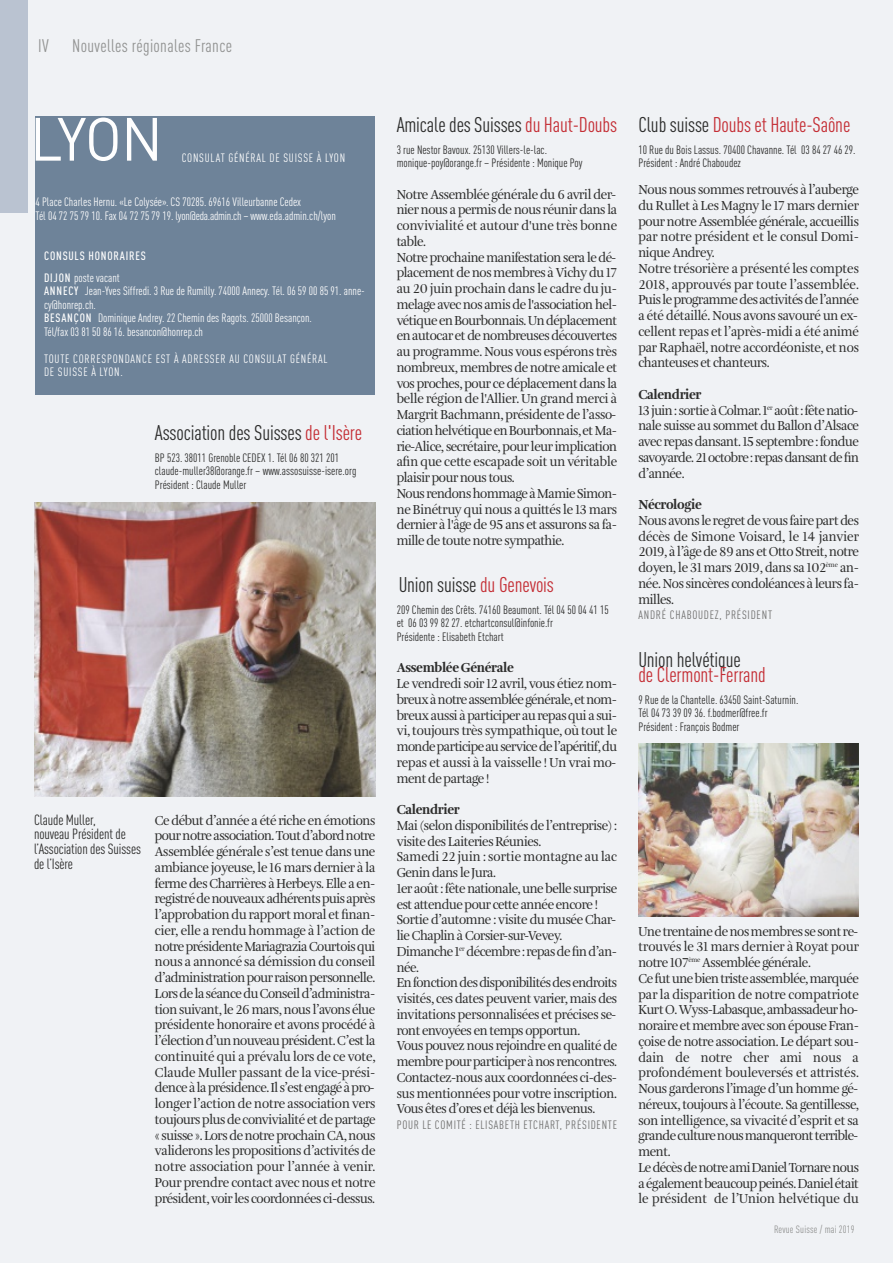
<style>
.page{position:relative;width:893px;height:1263px;background:#f0f2f5}
.page>*{position:absolute;margin:0;border:0;box-sizing:border-box;transform-origin:0 0}
.t1{font:60px "DINOT";color:#fefefe;scale:.95 1}
.t2{font:condensed 21px "DINOT";letter-spacing:-.005em;color:#2c2c2b}
.t3{font:condensed 21px "DINOT";letter-spacing:-.005em;color:#c42d34}
.t4{font:condensed 18px "DINOT";letter-spacing:.02em;color:#919291}
.t5{font:condensed 14.7px/14.7px "DINOT";letter-spacing:-.005em;color:#2c2c2b}
.t6{font:13.5px/15.8px "Amalia Pro";letter-spacing:-.03em;color:#2c2c2b;scale:.95 1}
.t7{font:900 13.5px "Amalia Pro";letter-spacing:-.03em;color:#2c2c2b;scale:.95 1}
.t8{font:condensed 12px/13.5px "DINOT";color:#2c2c2b}
.t9{font:condensed 12px/13.5px "DINOT";color:#fefefe}
.t10{font:condensed 12px/13.5px "DINOT";letter-spacing:.065em;color:#fefefe}
.t11{font:condensed 12px "DINOT";letter-spacing:.06em;color:#6f6f6e}
.t12{font:500 condensed 12px/21.3px "DINOT";letter-spacing:.065em;color:#fefefe}
.t13{font:condensed 10.5px "DINOT";letter-spacing:.02em;color:#919291}
.s1{font-weight:400}
.s2{font-weight:500}
.s3{color:#c42d34}
.s4{color:#2c2c2b}
.s5{font-weight:900}
</style>
<div class="page">
<div style="left:0;top:0;width:28px;height:213px;background:#bac3d1"></div>
<div style="left:36px;top:116px;width:339px;height:278px;background:#6e8399"></div>
<img style="left:638px;top:743px;width:221px;height:173px">
<img style="left:34px;top:503px;width:341px;height:293px">
<h3 class="t4" style="left:38px;top:39px;width:12px">IV</h3>
<h3 class="t4" style="left:72px;top:39px;width:161px">Nouvelles régionales France</h3>
<h1 class="t1" style="left:30px;top:118px;width:142px">LYON</h1>
<p class="t10" style="left:182px;top:152px;width:165px">CONSULAT GÉNÉRAL DE SUISSE À LYON</p>
<p class="t9" style="left:36px;top:197px;width:302px">4 Place Charles Hernu. «Le Colysée». CS 70285. 69616 Villeurbanne Cedex<br>Tél 04 72 75 79 10. Fax 04 72 75 79 19. lyon@eda.admin.ch – www.eda.admin.ch/lyon</p>
<p class="t12" style="left:44px;top:247px;width:103px">CONSULS HONORAIRES<br>DIJON <span class="s1">poste vacant</span></p>
<p class="t9" style="left:44px;top:285px;width:322px"><span class="s2">ANNECY</span> Jean-Yves Siffredi. 3 Rue de Rumilly. 74000 Annecy. Tél. 06 59 00 85 91. anne&shy;cy@honrep.ch.<br><span class="s2">BESANÇON</span> Dominique Andrey. 22 Chemin des Ragots. 25000 Besançon.<br>Tél/fax 03 81 50 86 16. besancon@honrep.ch</p>
<p class="t10" style="left:44px;top:353px;width:285px">TOUTE CORRESPONDANCE EST À ADRESSER AU CONSULAT GÉNÉRAL<br>DE SUISSE À LYON.</p>
<h2 class="t2" style="left:155px;top:425px;width:209px">Association des Suisses <span class="s3">de l'Isère</span></h2>
<p class="t8" style="left:155px;top:452px;width:203px">BP 523. 38011 Grenoble CEDEX 1. Tél 06 80 321 201 claude-muller38@orange.fr – www.assosuisse-isere.org<br>Président : Claude Muller</p>
<p class="t5" style="left:34px;top:814px;width:108px">Claude Muller,<br>nouveau Président de l’Association des Suisses de l’Isère</p>
<p class="t6" style="left:155px;top:813px;width:234px;text-align:justify">Ce début d’année a été riche en émotions pournotreassociation.Toutd’abordnotre Assemblée générale s’est tenue dans une ambiance joyeuse, le 16 mars dernier à la ferme des Charrières à Herbeys. Elle a en&shy;registrédenouveauxadhérentspuisaprès l’approbation du rapport moral et finan&shy;cier, elle a rendu hommage à l’action de notreprésidenteMariagraziaCourtoisqui nous a annoncé sa démission du conseil d’administrationpour raisonpersonnelle.<br>LorsdelaséanceduConseild’administra&shy;tion suivant, le 26 mars, nous l’avons élue présidente honoraire et avons procédé à l’électiond’unnouveauprésident.C’estla continuité qui a prévalu lors de ce vote, Claude Muller passant de la vice-prési&shy;denceàlaprésidence.Il s’estengagéàpro&shy;longer l’action de notre association vers toujours plus de convivialité et de partage « suisse ». Lors de notre prochain CA, nous validerons les propositions d’activités de notre association pour l’année à venir.<br>Pour prendre contact avec nous et notre président, voir les coordonnées ci-dessus.</p>
<h2 class="t2" style="left:397px;top:117px;width:222px">Amicale des Suisses <span class="s3">du Haut-Doubs</span></h2>
<p class="t8" style="left:397px;top:144px;width:187px">3 rue Nestor Bavoux. 25130 Villers-le-lac. monique-poy@orange.fr – Présidente : Monique Poy</p>
<p class="t6" style="left:397px;top:187px;width:234px">Notre Assemblée générale du 6 avril der&shy;nier nous a permis de nous réunir dans la convivialité et autour d'une très bonne table.<br>Notre prochaine manifestation sera le dé&shy;placement de nos membres à Vichy du 17 au 20 juin prochain dans le cadre du ju&shy;melage avec nos amis de l'association hel&shy;vétiqueenBourbonnais.Undéplacement en autocar et de nombreuses découvertes au programme. Nous vous espérons très nombreux, membres de notre amicale et vos proches, pour ce déplacement dans la belle région de l'Allier. Un grand merci à Margrit Bachmann, présidente de l’asso&shy;ciationhelvétiqueenBourbonnais,etMa&shy;rie-Alice, secrétaire, pour leur implication afin que cette escapade soit un véritable plaisir pour nous tous.<br>Nous rendonshommageàMamieSimon&shy;ne Binétruy qui nous a quittés le 13 mars dernier à l'âge de 95 ans et assurons sa fa&shy;mille de toute notre sympathie.</p>
<h2 class="t2" style="left:399px;top:577px;width:157px">Union suisse <span class="s3">du Genevois</span></h2>
<p class="t8" style="left:397px;top:604px;width:213px">209 Chemin des Crêts. 74160 Beaumont. Tél 04 50 04 41 15 et 06 03 99 82 27. etchartconsul@infonie.fr<br>Présidente : Elisabeth Etchart</p>
<p class="t7" style="left:397px;top:662px;width:125px">Assemblée Générale</p>
<p class="t6" style="left:397px;top:676px;width:234px;text-align:justify">Le vendredi soir 12 avril, vous étiez nom&shy;breuxànotreassembléegénérale,etnom&shy;breux aussi à participer au repas qui a sui&shy;vi, toujours très sympathique, où tout le mondeparticipeauservicedel’apéritif,du repas et aussi à la vaisselle ! Un vrai mo&shy;ment de partage !</p>
<p class="t7" style="left:397px;top:804px;width:68px">Calendrier</p>
<p class="t6" style="left:397px;top:818px;width:234px">Mai (selon disponibilités de l’entreprise) : visite des Laiteries Réunies.<br>Samedi 22 juin : sortie montagne au lac Genin dans le Jura.<br>1er août : fête nationale, une belle surprise est attendue pour cette année encore !<br>Sortie d’automne : visite du musée Char&shy;lie Chaplin à Corsier-sur-Vevey.<br>Dimanche1<sup>er</sup> décembre: repasdefind’an&shy;née.<br>Enfonctiondesdisponibilitésdesendroits visités, ces dates peuvent varier, mais des invitations personnalisées et précises se&shy;ront envoyées en temps opportun.<br>Vous pouvez nous rejoindre en qualité de membrepourparticiperànos rencontres.<br>Contactez-nous aux coordonnées ci-des&shy;sus mentionnées pour votre inscription.<br>Vous êtes d’ores et déjà les bienvenus.</p>
<p class="t11" style="left:397px;top:1120px;width:222px">POUR LE COMITÉ : ELISABETH ETCHART, PRÉSIDENTE</p>
<h2 class="t3" style="left:638px;top:117px;width:213px"><span class="s4">Club suisse</span> Doubs et Haute-Saône</h2>
<p class="t8" style="left:638px;top:144px;width:219px">10 Rue du Bois Lassus. 70400 Chavanne. Tél 03 84 27 46 29.<br>Président : André Chaboudez</p>
<p class="t6" style="left:638px;top:182px;width:234px">Nous nous sommes retrouvés à l’auberge du Rullet à Les Magny le 17 mars dernier pour notre Assemblée générale, accueillis par notre président et le consul Domi&shy;nique Andrey.<br>Notre trésorière a présenté les comptes 2018, approuvés par toute l’assemblée.<br>Puis leprogrammedesactivitésdel’année a été détaillé. Nous avons savouré un ex&shy;cellent repas et l’après-midi a été animé par Raphaël, notre accordéoniste, et nos chanteuses et chanteurs.</p>
<p class="t6" style="left:638px;top:387px;width:234px"><span class="s5">Calendrier<br></span>13juin: sortieàColmar.1<sup>er</sup> août:fêtenatio&shy;nale suisse au sommet du Ballon d’Alsace avec repas dansant. 15 septembre : fondue savoyarde.21octobre: repasdansantdefin d’année.</p>
<p class="t7" style="left:638px;top:499px;width:68px">Nécrologie</p>
<p class="t6" style="left:638px;top:513px;width:234px;text-align:justify">Nous avons le regret de vous faire part des décès de Simone Voisard, le 14 janvier 2019, à l’âge de 89 ans et Otto Streit, notre doyen, le 31 mars 2019, dans sa 102<sup>ème</sup> an&shy;née. Nos sincères condoléances à leurs fa&shy;milles.</p>
<p class="t11" style="left:638px;top:611px;width:135px">ANDRÉ CHABOUDEZ, PRÉSIDENT</p>
<h2 class="t2" style="left:638px;top:652px;width:104px">Union helvétique</h2>
<h2 class="t3" style="left:638px;top:667px;width:129px">de Clermont-Ferrand</h2>
<p class="t8" style="left:638px;top:694px;width:162px">9 Rue de la Chantelle. 63450 Saint-Saturnin.<br>Tél 04 73 39 09 36. f.bodmer@free.fr<br>Président : François Bodmer</p>
<p class="t6" style="left:638px;top:924px;width:234px">Unetrentainedenosmembres sesont re&shy;trouvés le 31 mars dernier à Royat pour notre 107<sup>ème</sup> Assemblée générale.<br>Cefutunebientristeassemblée,marquée par la disparition de notre compatriote KurtO.Wyss-Labasque,ambassadeurho&shy;noraire et membre avec son épouse Fran&shy;çoise de notre association. Le départ sou&shy;dain de notre cher ami nous a profondément bouleversés et attristés.<br>Nous garderons l’image d’un homme gé&shy;néreux, toujours à l’écoute. Sa gentillesse, son intelligence, sa vivacité d’esprit et sa grandeculturenousmanquerontterrible&shy;ment.<br>LedécèsdenotreamiDanielTornarenous aégalementbeaucouppeinés.Danielétait le président de l’Union helvétique du</p>
<p class="t13" style="left:774px;top:1225px;width:82px">Revue Suisse / mai 2019</p>
</div>
